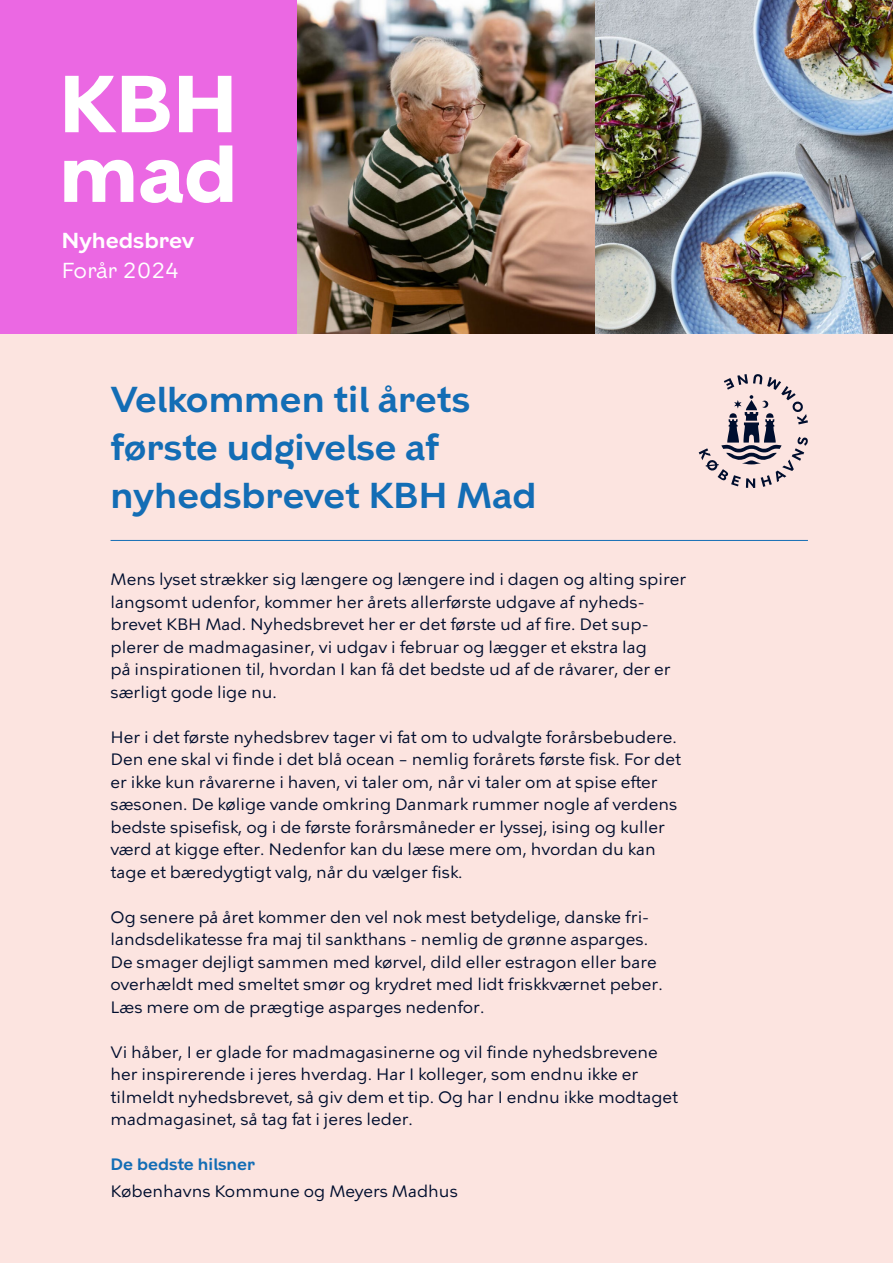
<style>
.page{position:relative;width:893px;height:1263px;background:#fff}
.page>*{position:absolute;margin:0;border:0;box-sizing:border-box;transform-origin:0 0}
.t1{font:600 36px/48px "KBH";color:#136db5}
.t2{font:600 21.75px/30px "KBH";color:#fff}
.t3{font:16.5px/22.5px "KBH Tekst";color:#000e2e}
.s1{font-weight:400}
.s2{font-family:"KBH";font-weight:600;color:#136db5}
</style>
<div class="page">
<div style="left:0;top:0;width:297px;height:335px;background:#eb68e3"></div>
<img style="left:297px;top:0;width:299px;height:335px">
<img style="left:596px;top:0;width:297px;height:335px">
<div style="left:0;top:335px;width:893px;height:928px;background:#fce4e0"></div>
<svg style="left:64px;top:145px;width:168px;height:58px"></svg>
<svg style="left:65px;top:76px;width:166px;height:56px"></svg>
<svg style="left:699px;top:374px;width:109px;height:114px"></svg>
<hr style="left:111px;top:540px;width:697px;height:1px;background:#136db5">
<p class="t2" style="left:61px;top:226px;width:134px">Nyhedsbrev<br><span class="s1">Forår 2024</span></p>
<p class="t1" style="left:111px;top:375px;width:427px">Velkommen til årets første udgivelse af nyhedsbrevet KBH Mad</p>
<p class="t3" style="left:111px;top:568px;width:577px">Mens lyset strækker sig længere og længere ind i dagen og alting spirer langsomt udenfor, kommer her årets allerførste udgave af nyheds&shy;brevet KBH Mad. Nyhedsbrevet her er det første ud af fire. Det sup&shy;plerer de madmagasiner, vi udgav i februar og lægger et ekstra lag<br>på inspirationen til, hvordan I kan få det bedste ud af de råvarer, der er særligt gode lige nu.</p>
<p class="t3" style="left:111px;top:725px;width:572px">Her i det første nyhedsbrev tager vi fat om to udvalgte forårsbebudere.<br>Den ene skal vi finde i det blå ocean – nemlig forårets første fisk. For det er ikke kun råvarerne i haven, vi taler om, når vi taler om at spise efter sæsonen. De kølige vande omkring Danmark rummer nogle af verdens bedste spisefisk, og i de første forårsmåneder er lyssej, ising og kuller værd at kigge efter. Nedenfor kan du læse mere om, hvordan du kan tage et bæredygtigt valg, når du vælger fisk.</p>
<p class="t3" style="left:111px;top:905px;width:554px">Og senere på året kommer den vel nok mest betydelige, danske fri&shy;landsdelikatesse fra maj til sankthans - nemlig de grønne asparges.<br>De smager dejligt sammen med kørvel, dild eller estragon eller bare overhældt med smeltet smør og krydret med lidt friskkværnet peber.<br>Læs mere om de prægtige asparges nedenfor.</p>
<p class="t3" style="left:111px;top:1040px;width:569px">Vi håber, I er glade for madmagasinerne og vil finde nyhedsbrevene her inspirerende i jeres hverdag. Har I kolleger, som endnu ikke er tilmeldt nyhedsbrevet, så giv dem et tip. Og har I endnu ikke modtaget madmagasinet, så tag fat i jeres leder.</p>
<p class="t3" style="left:111px;top:1151px;width:349px;line-height:27px"><span class="s2">De bedste hilsner<br></span>Københavns Kommune og Meyers Madhus</p>
</div>
